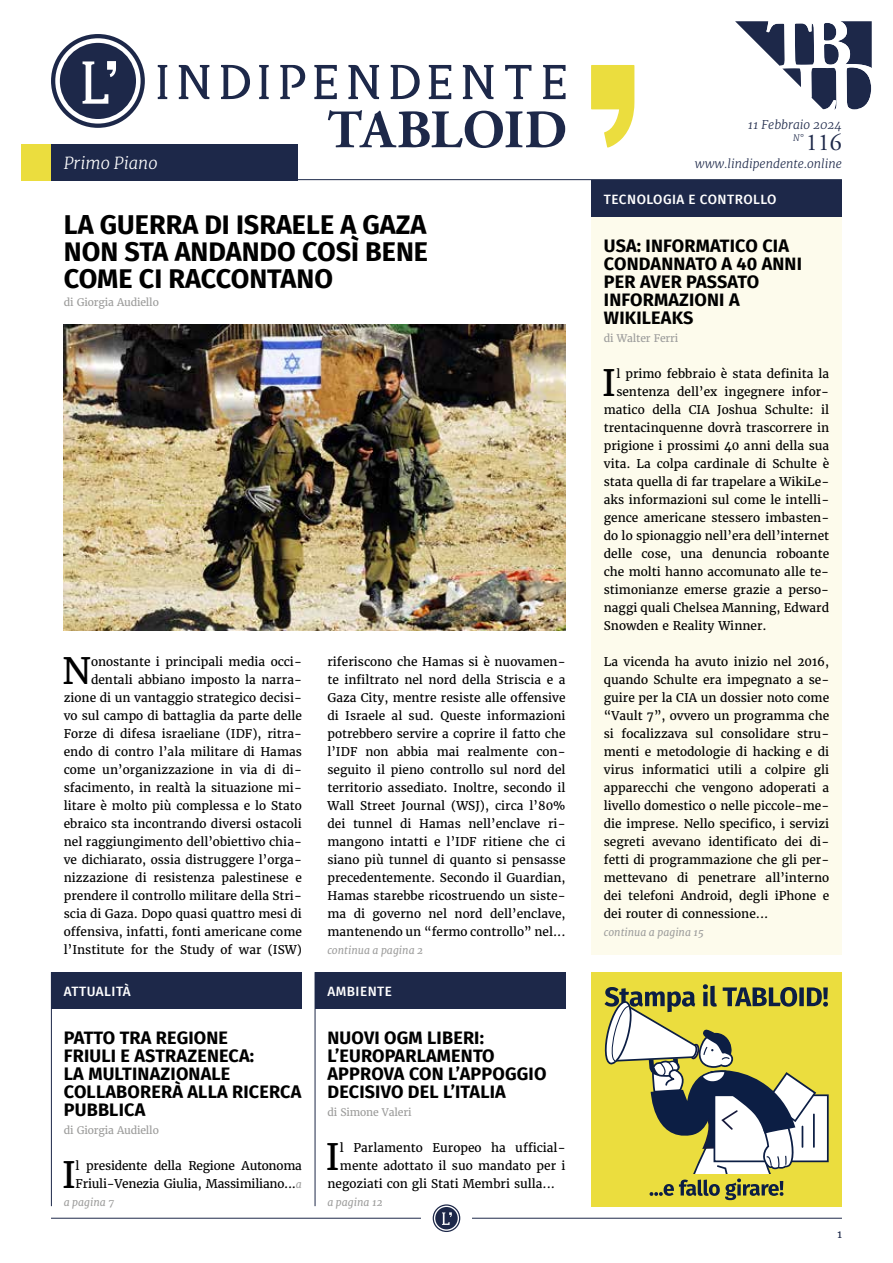
<style>
.page{position:relative;width:893px;height:1263px;background:#fff}
.page>*{position:absolute;margin:0;border:0;box-sizing:border-box;transform-origin:0 0}
.t1{font:700 54px "Adobe Garamond Pro";color:#1d2849}
.t2{font:36.15px "Merriweather";color:#000}
.t3{font:700 27px/27px "Fira Sans";color:#000;text-align:justify}
.t4{font:24px "Adobe Garamond Pro";color:#1d2849}
.t5{font:700 18px/18px "Fira Sans";letter-spacing:.01em;color:#000}
.t6{font:italic 300 16.5px "Merriweather";color:#fff}
.t7{font:500 13.5px "Fira Sans";letter-spacing:.035em;color:#fff}
.t8{font:12px/18px "Merriweather";color:#000;text-align:justify}
.t9{font:12px/18px "Merriweather";letter-spacing:-.02em;color:#000}
.t10{font:italic 300 12px "Merriweather";color:#1d2849}
.t11{font:10.5px "Merriweather";letter-spacing:-.015em;color:#9d9d9c}
.t12{font:italic 10.5px "Merriweather";color:#9d9d9c}
.t13{font:10.5px "Merriweather";color:#1d2849}
.t14{font:italic 300 9px "Merriweather";color:#1d2849}
.s1{font-style:italic;font-size:10.5px;color:#9d9d9c}
</style>
<div class="page">
<svg style="left:429px;top:65px;width:22px;height:34px"></svg>
<svg style="left:543px;top:65px;width:23px;height:34px"></svg>
<svg style="left:158px;top:65px;width:9px;height:34px"></svg>
<svg style="left:259px;top:65px;width:10px;height:34px"></svg>
<svg style="left:280px;top:65px;width:57px;height:34px"></svg>
<svg style="left:505px;top:65px;width:26px;height:34px"></svg>
<svg style="left:221px;top:65px;width:29px;height:34px"></svg>
<svg style="left:391px;top:65px;width:29px;height:34px"></svg>
<svg style="left:463px;top:65px;width:30px;height:34px"></svg>
<svg style="left:51px;top:34px;width:94px;height:94px"></svg>
<svg style="left:348px;top:65px;width:31px;height:34px"></svg>
<svg style="left:179px;top:65px;width:30px;height:34px"></svg>
<svg style="left:591px;top:65px;width:43px;height:83px"></svg>
<svg style="left:735px;top:21px;width:137px;height:89px"></svg>
<hr style="left:51px;top:179px;width:791px;height:1px;background:#1d2849">
<hr style="left:51px;top:1218px;width:370px;height:1px;background:#1d2849">
<hr style="left:472px;top:1218px;width:370px;height:1px;background:#1d2849">
<svg style="left:433px;top:1204px;width:27px;height:28px"></svg>
<div style="left:591px;top:180px;width:251px;height:774px;background:#fdfbec"></div>
<div style="left:51px;top:144px;width:247px;height:36px;background:#1d2849"></div>
<div style="left:21px;top:144px;width:30px;height:36px;background:#ebdd3e"></div>
<div style="left:591px;top:972px;width:251px;height:234px;background:#ebdd3e"></div>
<svg style="left:604px;top:984px;width:224px;height:216px"></svg>
<div style="left:591px;top:180px;width:251px;height:36px;background:#1d2849"></div>
<div style="left:51px;top:972px;width:251px;height:36px;background:#1d2849"></div>
<hr style="left:51px;top:972px;width:1px;height:234px;background:#1d2849">
<img style="left:64px;top:324px;width:502px;height:306px">
<div style="left:315px;top:972px;width:250px;height:36px;background:#1d2849"></div>
<hr style="left:315px;top:972px;width:1px;height:234px;background:#1d2849">
<h3 class="t6" style="left:64px;top:152px;width:95px">Primo Piano</h3>
<h1 class="t1" style="left:327px;top:99px;width:241px">TABLOID</h1>
<h3 class="t3" style="left:64px;top:209px;width:366px">LA GUERRA DI ISRAELE A GAZA NON STA ANDANDO COSÌ BENE COME CI RACCONTANO</h3>
<p class="t11" style="left:64px;top:296px;width:97px">di Giorgia Audiello</p>
<p class="t8" style="left:64px;top:653px;width:240px;text-align:right">onostante i principali media occi&shy;dentali abbiano imposto la narra&shy;zione di un vantaggio strategico decisi&shy;vo sul campo di battaglia da parte delle Forze di difesa israeliane (IDF), ritra&shy;endo di contro l’ala militare di Hamas come un’organizzazione in via di di&shy;sfacimento, in realtà la situazione mi&shy;litare è molto più complessa e lo Stato ebraico sta incontrando diversi ostacoli nel raggiungimento dell’obiettivo chia&shy;ve dichiarato, ossia distruggere l’orga&shy;nizzazione di resistenza palestinese e prendere il controllo militare della Stri&shy;scia di Gaza. Dopo quasi quattro mesi di offensiva, infatti, fonti americane come l’Institute for the Study of war (ISW)</p>
<p class="t8" style="left:327px;top:653px;width:240px">riferiscono che Hamas si è nuovamen&shy;te infiltrato nel nord della Striscia e a Gaza City, mentre resiste alle offensive di Israele al sud. Queste informazioni potrebbero servire a coprire il fatto che l’IDF non abbia mai realmente con&shy;seguito il pieno controllo sul nord del territorio assediato. Inoltre, secondo il Wall Street Journal (WSJ), circa l’80% dei tunnel di Hamas nell’enclave ri&shy;mangono intatti e l’IDF ritiene che ci siano più tunnel di quanto si pensasse precedentemente. Secondo il Guardian, Hamas starebbe ricostruendo un siste&shy;ma di governo nel nord dell’enclave, mantenendo un “fermo controllo” nel...</p>
<h2 class="t2" style="left:62px;top:648px;width:30px">N</h2>
<p class="t12" style="left:327px;top:944px;width:97px">continua a pagina 2</p>
<p class="t7" style="left:64px;top:981px;width:68px">ATTUALITÀ</p>
<h3 class="t5" style="left:64px;top:1027px;width:239px">PATTO TRA REGIONE<br>FRIULI E ASTRAZENECA:<br>LA MULTINAZIONALE<br>COLLABORERÀ ALLA RICERCA<br>PUBBLICA</h3>
<p class="t11" style="left:64px;top:1124px;width:97px">di Giorgia Audiello</p>
<h2 class="t2" style="left:62px;top:1152px;width:16px">I</h2>
<p class="t9" style="left:76px;top:1157px;width:228px">l presidente della Regione Autonoma<br>Friuli-Venezia Giulia, Massimiliano...<span class="s1">a</span></p>
<p class="t12" style="left:64px;top:1196px;width:52px">a pagina 7</p>
<p class="t7" style="left:327px;top:981px;width:66px">AMBIENTE</p>
<h3 class="t5" style="left:327px;top:1027px;width:220px">NUOVI OGM LIBERI:<br>L’EUROPARLAMENTO<br>APPROVA CON L’APPOGGIO<br>DECISIVO DEL L’ITALIA</h3>
<p class="t11" style="left:327px;top:1106px;width:86px">di Simone Valeri</p>
<h2 class="t2" style="left:325px;top:1134px;width:16px">I</h2>
<p class="t8" style="left:340px;top:1139px;width:227px">l Parlamento Europeo ha ufficial-</p>
<p class="t8" style="left:340px;top:1157px;width:227px">mente adottato il suo mandato per i</p>
<p class="t8" style="left:327px;top:1175px;width:229px">negoziati con gli Stati Membri sulla...</p>
<p class="t12" style="left:327px;top:1196px;width:57px">a pagina 12</p>
<p class="t10" style="left:748px;top:118px;width:96px">11 Febbraio 2024</p>
<p class="t14" style="left:793px;top:132px;width:12px">N°</p>
<h3 class="t4" style="left:806px;top:128px;width:37px">116</h3>
<p class="t10" style="left:695px;top:156px;width:149px">www.lindipendente.online</p>
<p class="t7" style="left:604px;top:189px;width:174px">TECNOLOGIA E CONTROLLO</p>
<h3 class="t5" style="left:604px;top:235px;width:200px">USA: INFORMATICO CIA<br>CONDANNATO A 40 ANNI<br>PER AVER PASSATO<br>INFORMAZIONI A<br>WIKILEAKS</h3>
<p class="t11" style="left:604px;top:332px;width:76px">di Walter Ferri</p>
<h2 class="t2" style="left:602px;top:360px;width:16px">I</h2>
<p class="t8" style="left:616px;top:365px;width:214px">l primo febbraio è stata definita la</p>
<p class="t8" style="left:616px;top:383px;width:214px">sentenza dell’ex ingegnere infor-</p>
<p class="t8" style="left:604px;top:401px;width:227px">matico della CIA Joshua Schulte: il</p>
<p class="t8" style="left:604px;top:419px;width:227px">trentacinquenne dovrà trascorrere in</p>
<p class="t8" style="left:604px;top:437px;width:227px">prigione i prossimi 40 anni della sua</p>
<p class="t8" style="left:604px;top:455px;width:227px">vita. La colpa cardinale di Schulte è</p>
<p class="t8" style="left:604px;top:473px;width:227px">stata quella di far trapelare a WikiLe-</p>
<p class="t8" style="left:604px;top:491px;width:227px">aks informazioni sul come le intelli-</p>
<p class="t8" style="left:604px;top:509px;width:227px">gence americane stessero imbasten-</p>
<p class="t8" style="left:604px;top:527px;width:227px">do lo spionaggio nell’era dell’internet</p>
<p class="t8" style="left:604px;top:545px;width:227px">delle cose, una denuncia roboante</p>
<p class="t8" style="left:604px;top:563px;width:227px">che molti hanno accomunato alle te-</p>
<p class="t8" style="left:604px;top:581px;width:227px">stimonianze emerse grazie a perso-</p>
<p class="t8" style="left:604px;top:599px;width:227px">naggi quali Chelsea Manning, Edward</p>
<p class="t8" style="left:604px;top:617px;width:164px">Snowden e Reality Winner.</p>
<p class="t8" style="left:604px;top:653px;width:227px">La vicenda ha avuto inizio nel 2016, quando Schulte era impegnato a se&shy;guire per la CIA un dossier noto come “Vault 7”, ovvero un programma che si focalizzava sul consolidare stru&shy;menti e metodologie di hacking e di virus informatici utili a colpire gli apparecchi che vengono adoperati a livello domestico o nelle piccole-me&shy;die imprese. Nello specifico, i servizi segreti avevano identificato dei di&shy;fetti di programmazione che gli per&shy;mettevano di penetrare all’interno dei telefoni Android, degli iPhone e dei router di connessione...</p>
<p class="t12" style="left:604px;top:926px;width:102px">continua a pagina 15</p>
<p class="t13" style="left:837px;top:1227px;width:6px">1</p>
</div>
